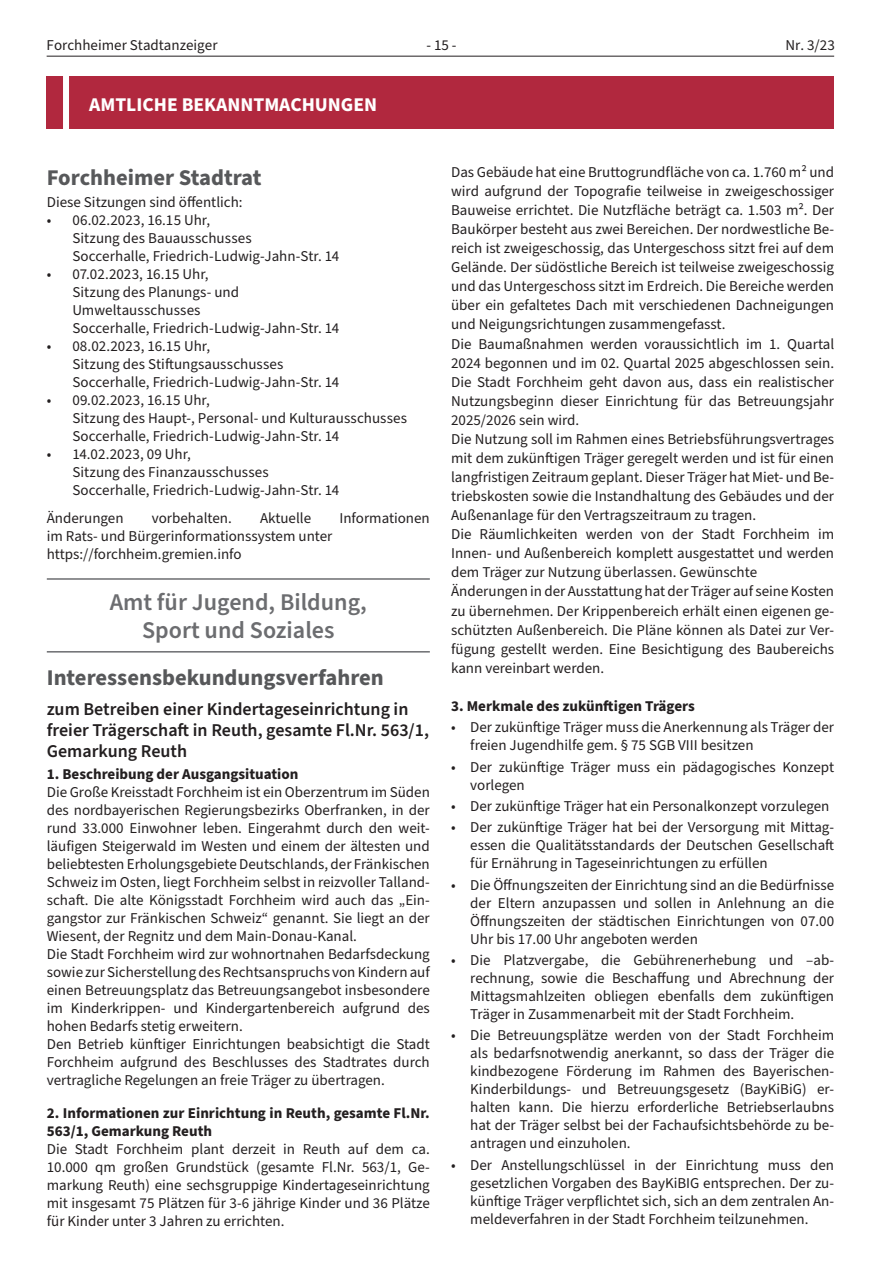
<style>
.page{position:relative;width:881px;height:1263px;background:#fff}
.page>*{position:absolute;margin:0;border:0;box-sizing:border-box;transform-origin:0 0}
.t1{font:600 24px/28.8px "Source Sans Pro";color:#6c6d70;text-align:center}
.t2{font:700 22.5px "Source Sans Pro";color:#57585a}
.t3{font:700 19.5px "Source Sans Pro";color:#fff}
.t4{font:600 18px/21px "Source Sans Pro";color:#231f20}
.t5{font:15px/18px "Source Sans Pro";color:#231f20}
.t6{font:700 15px/18px "Source Sans Pro";color:#231f20}
</style>
<div class="page">
<hr style="left:47px;top:56px;width:786px;height:1px;background:#231f20">
<hr style="left:47px;top:578px;width:382px;height:2px;background:#6c6d70">
<hr style="left:47px;top:651px;width:382px;height:1px;background:#6c6d70">
<div style="left:47px;top:76px;width:786px;height:52px;background:#b1283e"></div>
<div style="left:63px;top:75px;width:6px;height:54px;background:#fff"></div>
<p class="t5" style="left:47px;top:37px;width:172px">Forchheimer Stadtanzeiger</p>
<p class="t5" style="left:426px;top:37px;width:32px">- 15 -</p>
<p class="t5" style="left:785px;top:37px;width:51px">Nr. 3/23</p>
<h3 class="t3" style="left:89px;top:91px;width:289px">AMTLICHE BEKANNTMACHUNGEN</h3>
<h2 class="t2" style="left:47px;top:162px;width:216px">Forchheimer Stadtrat</h2>
<p class="t5" style="left:47px;top:193px;width:197px">Diese Sitzungen sind öffentlich:</p>
<p class="t5" style="left:72px;top:211px;width:268px;text-indent:-26px">• 06.02.2023, 16.15 Uhr,<br>Sitzung des Bauausschusses<br>Soccerhalle, Friedrich-Ludwig-Jahn-Str. 14</p>
<p class="t5" style="left:72px;top:265px;width:268px;text-indent:-26px">• 07.02.2023, 16.15 Uhr,<br>Sitzung des Planungs- und<br>Umweltausschusses<br>Soccerhalle, Friedrich-Ludwig-Jahn-Str. 14</p>
<p class="t5" style="left:72px;top:337px;width:268px;text-indent:-26px">• 08.02.2023, 16.15 Uhr,<br>Sitzung des Stiftungsausschusses<br>Soccerhalle, Friedrich-Ludwig-Jahn-Str. 14</p>
<p class="t5" style="left:72px;top:391px;width:336px;text-indent:-26px">• 09.02.2023, 16.15 Uhr,<br>Sitzung des Haupt-, Personal- und Kulturausschusses<br>Soccerhalle, Friedrich-Ludwig-Jahn-Str. 14</p>
<p class="t5" style="left:72px;top:445px;width:268px;text-indent:-26px">• 14.02.2023, 09 Uhr,<br>Sitzung des Finanzausschusses<br>Soccerhalle, Friedrich-Ludwig-Jahn-Str. 14</p>
<p class="t5" style="left:47px;top:510px;width:78px">Änderungen</p>
<p class="t5" style="left:152px;top:510px;width:81px">vorbehalten.</p>
<p class="t5" style="left:260px;top:510px;width:53px">Aktuelle</p>
<p class="t5" style="left:339px;top:510px;width:92px">Informationen</p>
<p class="t5" style="left:47px;top:528px;width:287px">im Rats- und Bürgerinformationssystem unter https://forchheim.gremien.info</p>
<h1 class="t1" style="left:110px;top:588px;width:258px">Amt für Jugend, Bildung,<br>Sport und Soziales</h1>
<h2 class="t2" style="left:47px;top:662px;width:338px">Interessensbekundungsverfahren</h2>
<p class="t4" style="left:47px;top:699px;width:383px">zum Betreiben einer Kindertageseinrichtung in freier Trägerschaft in Reuth, gesamte Fl.Nr. 563/1,<br>Gemarkung Reuth</p>
<p class="t6" style="left:47px;top:765px;width:253px">1. Beschreibung der Ausgangsituation</p>
<p class="t5" style="left:47px;top:783px;width:384px">Die Große Kreisstadt Forchheim ist ein Oberzentrum im Süden des nordbayerischen Regierungsbezirks Oberfranken, in der rund 33.000 Einwohner leben. Eingerahmt durch den weit&shy;läufigen Steigerwald im Westen und einem der ältesten und beliebtesten Erholungsgebiete Deutschlands, der Fränkischen Schweiz im Osten, liegt Forchheim selbst in reizvoller Talland&shy;schaft. Die alte Königsstadt Forchheim wird auch das „Ein&shy;gangstor zur Fränkischen Schweiz“ genannt. Sie liegt an der Wiesent, der Regnitz und dem Main-Donau-Kanal.<br>Die Stadt Forchheim wird zur wohnortnahen Bedarfsdeckung sowie zur Sicherstellung des Rechtsanspruchs von Kindern auf einen Betreuungsplatz das Betreuungsangebot insbesondere im Kinderkrippen- und Kindergartenbereich aufgrund des hohen Bedarfs stetig erweitern.<br>Den Betrieb künftiger Einrichtungen beabsichtigt die Stadt Forchheim aufgrund des Beschlusses des Stadtrates durch vertragliche Regelungen an freie Träger zu übertragen.</p>
<p class="t6" style="left:47px;top:1104px;width:384px">2. Informationen zur Einrichtung in Reuth, gesamte Fl.Nr.<br>563/1, Gemarkung Reuth</p>
<p class="t5" style="left:47px;top:1140px;width:384px;text-align:justify">Die Stadt Forchheim plant derzeit in Reuth auf dem ca.<br>10.000 qm großen Grundstück (gesamte Fl.Nr. 563/1, Ge&shy;markung Reuth) eine sechsgruppige Kindertageseinrichtung mit insgesamt 75 Plätzen für 3-6 jährige Kinder und 36 Plätze für Kinder unter 3 Jahren zu errichten.</p>
<p class="t5" style="left:451px;top:163px;width:384px;line-height:19px">Das Gebäude hat eine Bruttogrundfläche von ca. 1.760 m² und wird aufgrund der Topografie teilweise in zweigeschossiger Bauweise errichtet. Die Nutzfläche beträgt ca. 1.503 m². Der Baukörper besteht aus zwei Bereichen. Der nordwestliche Be&shy;reich ist zweigeschossig, das Untergeschoss sitzt frei auf dem Gelände. Der südöstliche Bereich ist teilweise zweigeschossig und das Untergeschoss sitzt im Erdreich. Die Bereiche werden über ein gefaltetes Dach mit verschiedenen Dachneigungen und Neigungsrichtungen zusammengefasst.<br>Die Baumaßnahmen werden voraussichtlich im 1. Quartal 2024 begonnen und im 02. Quartal 2025 abgeschlossen sein.<br>Die Stadt Forchheim geht davon aus, dass ein realistischer Nutzungsbeginn dieser Einrichtung für das Betreuungsjahr 2025/2026 sein wird.<br>Die Nutzung soll im Rahmen eines Betriebsführungsvertrages mit dem zukünftigen Träger geregelt werden und ist für einen langfristigen Zeitraum geplant. Dieser Träger hat Miet- und Be&shy;triebskosten sowie die Instandhaltung des Gebäudes und der Außenanlage für den Vertragszeitraum zu tragen.<br>Die Räumlichkeiten werden von der Stadt Forchheim im Innen- und Außenbereich komplett ausgestattet und werden dem Träger zur Nutzung überlassen. Gewünschte Änderungen in der Ausstattung hat der Träger auf seine Kosten zu übernehmen. Der Krippenbereich erhält einen eigenen ge&shy;schützten Außenbereich. Die Pläne können als Datei zur Ver&shy;fügung gestellt werden. Eine Besichtigung des Baubereichs kann vereinbart werden.</p>
<p class="t6" style="left:451px;top:697px;width:245px">3. Merkmale des zukünftigen Trägers</p>
<p class="t5" style="left:470px;top:719px;width:365px;text-indent:-19px">• Der zukünftige Träger muss die Anerkennung als Träger der freien Jugendhilfe gem. § 75 SGB VIII besitzen</p>
<p class="t5" style="left:470px;top:758px;width:365px;text-indent:-19px">• Der zukünftige Träger muss ein pädagogisches Konzept vorlegen</p>
<p class="t5" style="left:451px;top:797px;width:380px">• Der zukünftige Träger hat ein Personalkonzept vorzulegen</p>
<p class="t5" style="left:470px;top:819px;width:365px;text-align:justify;text-indent:-19px">• Der zukünftige Träger hat bei der Versorgung mit Mittag&shy;essen die Qualitätsstandards der Deutschen Gesellschaft für Ernährung in Tageseinrichtungen zu erfüllen</p>
<p class="t5" style="left:470px;top:876px;width:365px;text-align:justify;text-indent:-19px">• Die Öffnungszeiten der Einrichtung sind an die Bedürfnisse der Eltern anzupassen und sollen in Anlehnung an die Öffnungszeiten der städtischen Einrichtungen von 07.00<br>Uhr bis 17.00 Uhr angeboten werden</p>
<p class="t5" style="left:470px;top:951px;width:365px;text-align:justify;text-indent:-19px">• Die Platzvergabe, die Gebührenerhebung und –ab&shy;rechnung, sowie die Beschaffung und Abrechnung der Mittagsmahlzeiten obliegen ebenfalls dem zukünftigen Träger in Zusammenarbeit mit der Stadt Forchheim.</p>
<p class="t5" style="left:470px;top:1027px;width:365px;text-align:justify;text-indent:-19px">• Die Betreuungsplätze werden von der Stadt Forchheim als bedarfsnotwendig anerkannt, so dass der Träger die kindbezogene Förderung im Rahmen des Bayerischen-Kinderbildungs- und Betreuungsgesetz (BayKiBiG) er&shy;halten kann. Die hierzu erforderliche Betriebserlaubns hat der Träger selbst bei der Fachaufsichtsbehörde zu be&shy;antragen und einzuholen.</p>
<p class="t5" style="left:470px;top:1156px;width:365px;text-align:justify;text-indent:-19px">• Der Anstellungschlüssel in der Einrichtung muss den gesetzlichen Vorgaben des BayKiBIG entsprechen. Der zu&shy;künftige Träger verpflichtet sich, sich an dem zentralen An&shy;meldeverfahren in der Stadt Forchheim teilzunehmen.</p>
</div>
